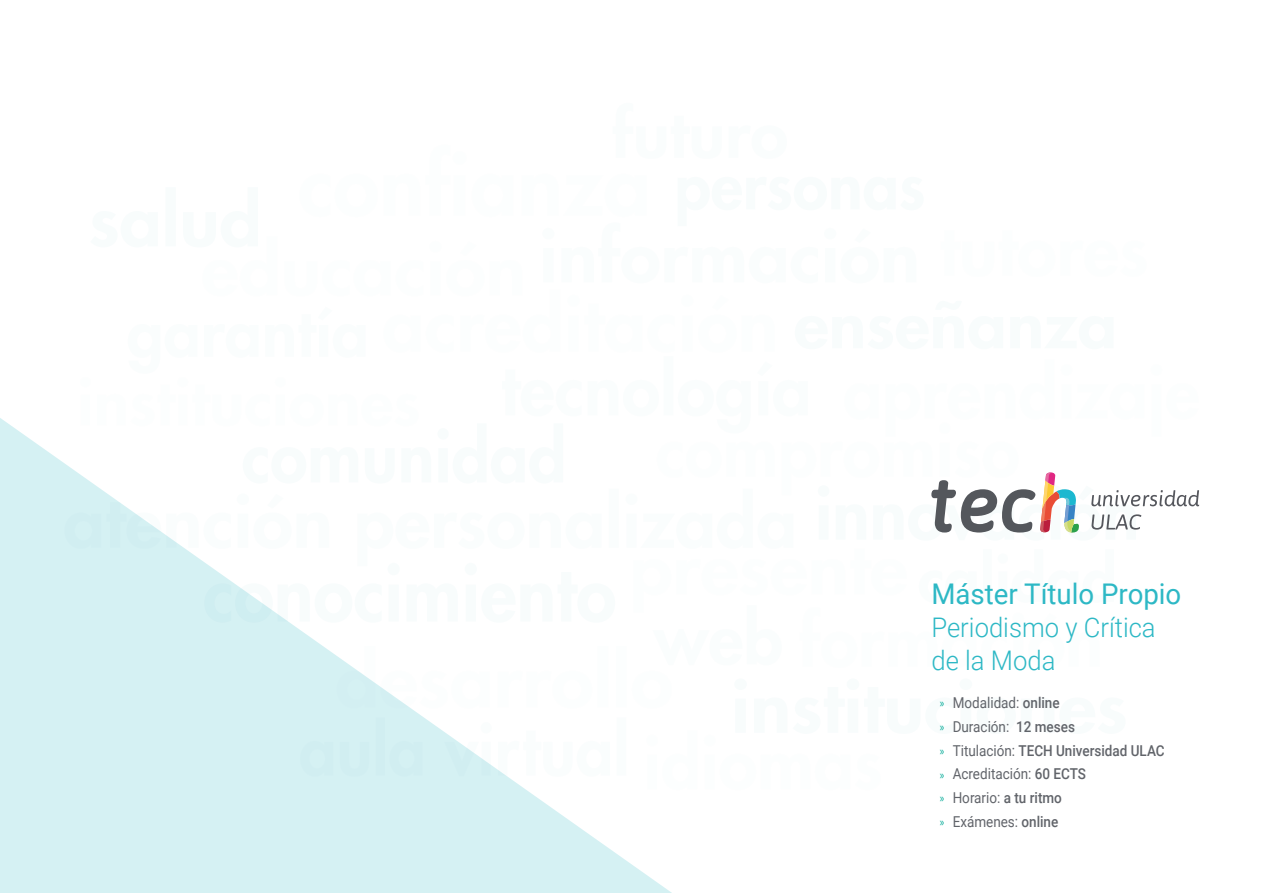
<style>
.page{position:relative;width:1263px;height:893px;background:#fff}
.page>*{position:absolute;margin:0;border:0;box-sizing:border-box;transform-origin:0 0}
.t1{font:28.5px "Roboto";color:#2db8c5}
.t2{font:300 27px/33px "Roboto";color:#2db8c5;scale:.95 1}
.t3{font:15px/23.7px "Roboto";color:#61646a;scale:.9 1}
.s1{font-family:"Myriad Pro";font-size:12px;color:#00a996}
.s2{font-weight:500}
</style>
<div class="page">
<svg style="left:0;top:418px;width:672px;height:475px;background:#d9f2f4"></svg>
<svg style="left:64px;top:418px;width:1135px;height:372px"></svg>
<h1 class="t1" style="left:931px;top:574px;width:251px">Máster Título Propio</h1>
<h2 class="t2" style="left:931px;top:610px;width:238px">Periodismo y Crítica de la Moda</h2>
<p class="t3" style="left:940px;top:690px;width:251px"><span class="s1">»</span> Modalidad: <span class="s2">online<br></span><span class="s1">»</span> Duración: <span class="s2">12 meses<br></span><span class="s1">»</span> Titulación: <span class="s2">TECH Universidad ULAC </span><span class="s1">»</span> Acreditación: <span class="s2">60 ECTS<br></span><span class="s1">»</span> Horario: <span class="s2">a tu ritmo<br></span><span class="s1">»</span> Exámenes: <span class="s2">online</span></p>
</div>
